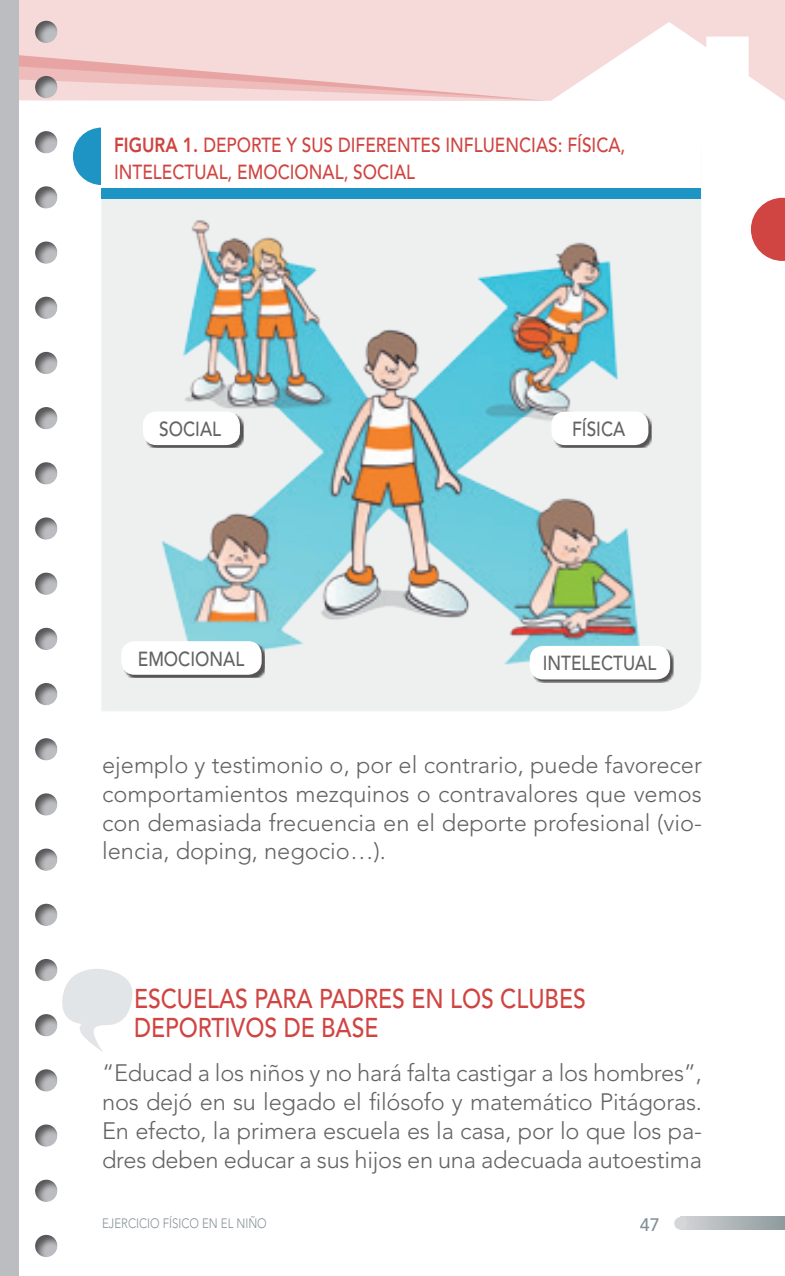
<style>
.page{position:relative;width:785px;height:1276px;background:#fff}
.page>*{position:absolute;margin:0;border:0;box-sizing:border-box;transform-origin:0 0}
._1_verde{font:500 27px/29px "Avenir LT Std";color:#d04441;scale:.85 1}
.TEXTO_GENERAL{font:300 23.62px/29px "Avenir LT Std";letter-spacing:-.01em;color:#636366;text-align:justify}
._3_TEXTO_GENERAL{font:500 20.25px/27px "Avenir LT Std";color:#cf4440;scale:.85 1}
._3_TEXTO_GENERAL-2{font:500 20.25px "Avenir LT Std";color:#636366;scale:.85 1}
.t1{font:500 18px "Avenir LT Std";color:#849296}
.t2{font:300 13.5px "Avenir LT Std";color:#849295;scale:.85 1}
.s1{font-weight:800}
</style>
<div class="page">
<svg style="left:683px;top:1217px;width:101px;height:12px"></svg>
<div style="left:674px;top:1217px;width:13px;height:12px;background:#d4d6d7;border-radius:50%"></div>
<svg style="left:549px;top:0;width:235px;height:101px;fill:#f5dad9"></svg>
<svg style="left:21px;top:0;width:528px;height:101px;background:#f3d5d4"></svg>
<svg style="left:751px;top:198px;width:33px;height:63px"></svg>
<div style="left:101px;top:198px;width:600px;height:513px;background:#eef0f0"></div>
<div style="left:73px;top:128px;width:57px;height:57px;background:#1d94c3;border-radius:50%"></div>
<div style="left:101px;top:128px;width:600px;height:60px;background:#fff"></div>
<div style="left:101px;top:188px;width:600px;height:10px;background:#1d94c3"></div>
<img style="left:151px;top:212px;width:497px;height:456px">
<div style="left:146px;top:414px;width:97px;height:34px;background:#231f20;opacity:.75"></div>
<div style="left:143px;top:411px;width:97px;height:34px;background:#fff;border-radius:14px"></div>
<div style="left:554px;top:414px;width:97px;height:34px;background:#231f20;opacity:.75"></div>
<div style="left:551px;top:411px;width:97px;height:34px;background:#fff;border-radius:14px"></div>
<div style="left:124px;top:644px;width:141px;height:34px;background:#231f20;opacity:.75"></div>
<div style="left:121px;top:641px;width:140px;height:34px;background:#fff;border-radius:14px"></div>
<div style="left:532px;top:649px;width:141px;height:34px;background:#231f20;opacity:.75"></div>
<div style="left:529px;top:646px;width:141px;height:33px;background:#fff;border-radius:14px"></div>
<svg style="left:62px;top:969px;width:71px;height:83px"></svg>
<div style="left:32px;top:19px;width:27px;height:27px;background:#231f20;opacity:.62"></div>
<div style="left:32px;top:74px;width:27px;height:27px;background:#231f20;opacity:.62"></div>
<div style="left:32px;top:129px;width:27px;height:27px;background:#231f20;opacity:.62"></div>
<div style="left:32px;top:184px;width:27px;height:27px;background:#231f20;opacity:.62"></div>
<div style="left:32px;top:239px;width:27px;height:27px;background:#231f20;opacity:.62"></div>
<div style="left:32px;top:294px;width:27px;height:27px;background:#231f20;opacity:.62"></div>
<div style="left:32px;top:350px;width:27px;height:27px;background:#231f20;opacity:.62"></div>
<div style="left:32px;top:405px;width:27px;height:27px;background:#231f20;opacity:.62"></div>
<div style="left:32px;top:460px;width:27px;height:27px;background:#231f20;opacity:.62"></div>
<div style="left:32px;top:515px;width:27px;height:27px;background:#231f20;opacity:.62"></div>
<div style="left:32px;top:570px;width:27px;height:27px;background:#231f20;opacity:.62"></div>
<div style="left:32px;top:625px;width:27px;height:27px;background:#231f20;opacity:.62"></div>
<div style="left:32px;top:681px;width:27px;height:27px;background:#231f20;opacity:.62"></div>
<div style="left:32px;top:736px;width:27px;height:27px;background:#231f20;opacity:.62"></div>
<div style="left:32px;top:791px;width:27px;height:27px;background:#231f20;opacity:.62"></div>
<div style="left:32px;top:846px;width:27px;height:27px;background:#231f20;opacity:.62"></div>
<div style="left:32px;top:901px;width:27px;height:27px;background:#231f20;opacity:.62"></div>
<div style="left:32px;top:956px;width:27px;height:27px;background:#231f20;opacity:.62"></div>
<div style="left:32px;top:1012px;width:27px;height:27px;background:#231f20;opacity:.62"></div>
<div style="left:32px;top:1067px;width:27px;height:27px;background:#231f20;opacity:.62"></div>
<div style="left:32px;top:1122px;width:27px;height:27px;background:#231f20;opacity:.62"></div>
<div style="left:32px;top:1177px;width:27px;height:27px;background:#231f20;opacity:.62"></div>
<div style="left:32px;top:1232px;width:27px;height:27px;background:#231f20;opacity:.62"></div>
<div style="left:0;top:0;width:21px;height:1276px;background:#bcbdc0"></div>
<p class="_3_TEXTO_GENERAL" style="left:114px;top:132px;width:603px"><span class="s1">FIGURA 1.</span> DEPORTE Y SUS DIFERENTES INFLUENCIAS: FÍSICA,<br>INTELECTUAL, EMOCIONAL, SOCIAL</p>
<p class="_3_TEXTO_GENERAL-2" style="left:159px;top:417px;width:74px">SOCIAL</p>
<p class="_3_TEXTO_GENERAL-2" style="left:572px;top:417px;width:64px">FÍSICA</p>
<p class="_3_TEXTO_GENERAL-2" style="left:138px;top:647px;width:127px">EMOCIONAL</p>
<p class="_3_TEXTO_GENERAL-2" style="left:542px;top:651px;width:135px">INTELECTUAL</p>
<p class="TEXTO_GENERAL" style="left:102px;top:750px;width:601px">ejemplo y testimonio o, por el contrario, puede favorecer comportamientos mezquinos o contravalores que vemos con demasiada frecuencia en el deporte profesional (vio&shy;lencia, doping, negocio…).</p>
<p class="_1_verde" style="left:134px;top:984px;width:533px">ESCUELAS PARA PADRES EN LOS CLUBES<br>DEPORTIVOS DE BASE</p>
<p class="TEXTO_GENERAL" style="left:102px;top:1058px;width:601px">“Educad a los niños y no hará falta castigar a los hombres”, nos dejó en su legado el filósofo y matemático Pitágoras.<br>En efecto, la primera escuela es la casa, por lo que los pa&shy;dres deben educar a sus hijos en una adecuada autoestima</p>
<p class="t2" style="left:102px;top:1215px;width:195px">EJERCICIO FÍSICO EN EL NIÑO</p>
<p class="t1" style="left:639px;top:1214px;width:22px">47</p>
</div>
